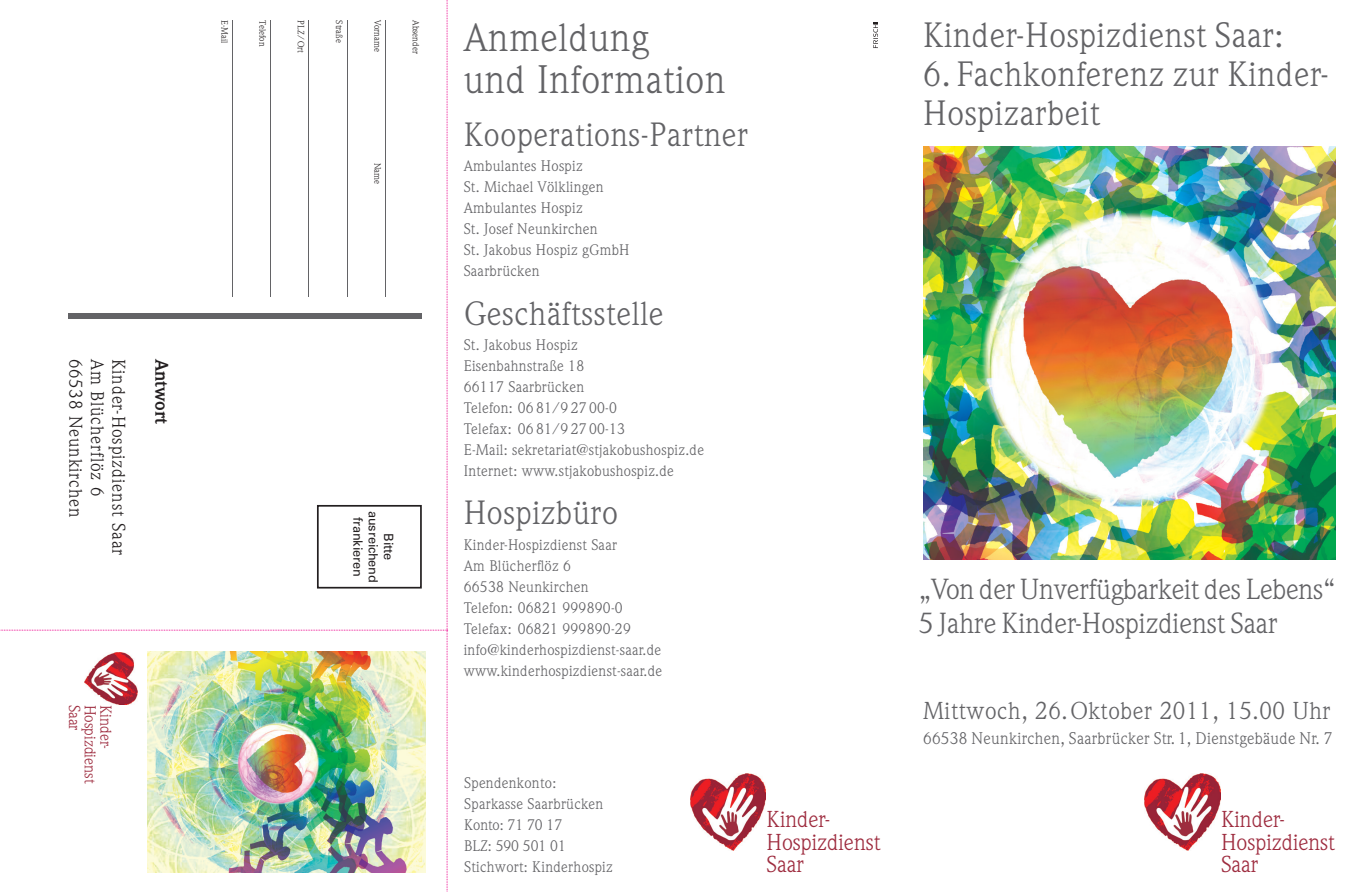
<style>
.page{position:relative;width:1357px;height:892px;background:#fff}
.page>*{position:absolute;margin:0;border:0;box-sizing:border-box;transform-origin:0 0}
.t1{font:39px/42px "Weidemann";letter-spacing:.02em;color:#636366}
.t2{font:34.5px/39px "Weidemann";letter-spacing:.02em;color:#636366}
.t3{font:33px "Weidemann";letter-spacing:.02em;color:#636366}
.t4{font:28.5px/34.2px "Weidemann";letter-spacing:-.005em;color:#636366}
.t5{font:24px "Weidemann";letter-spacing:.03em;color:#636366}
.t6{font:22.65px/22.6px "Weidemann";color:#9e2c3f}
.t7{font:18px "Weidemann";letter-spacing:.05em;color:#231f20}
.t8{font:700 18px "Weidemann";color:#231f20}
.t9{font:16.5px "Weidemann";letter-spacing:.02em;color:#636366}
.t10{font:15.6px "Weidemann";color:#9e2c3f}
.t11{font:15px/21px "Weidemann";letter-spacing:.02em;color:#636366}
.t12{font:12.75px/15.3px "Univers";letter-spacing:-.01em;color:#231f20;text-align:center}
.t13{font:9px "Weidemann";color:#231f20}
</style>
<div class="page">
<img style="left:1145px;top:773px;width:75px;height:77px">
<img style="left:923px;top:147px;width:412px;height:412px">
<svg style="left:873px;top:22px;width:5px;height:26px"></svg>
<img style="left:690px;top:773px;width:75px;height:77px">
<svg style="left:0;top:0;width:448px;height:892px"></svg>
<p class="t7" style="left:86px;top:358px;width:160px;rotate:90deg">66538 Neunkirchen</p>
<p class="t7" style="left:108px;top:358px;width:139px;rotate:90deg">Am Blücherflöz 6</p>
<p class="t7" style="left:129px;top:358px;width:198px;rotate:90deg">Kinder-Hospizdienst Saar</p>
<p class="t8" style="left:172px;top:358px;width:67px;rotate:90deg">Antwort</p>
<p class="t13" style="left:230px;top:20px;width:24px;rotate:90deg">E-Mail</p>
<p class="t13" style="left:268px;top:20px;width:27px;rotate:90deg">Telefon</p>
<p class="t13" style="left:306px;top:20px;width:34px;rotate:90deg">PLZ/Ort</p>
<p class="t13" style="left:344px;top:20px;width:24px;rotate:90deg">Straße</p>
<p class="t13" style="left:383px;top:20px;width:33px;rotate:90deg">Vorname</p>
<p class="t13" style="left:421px;top:20px;width:35px;rotate:90deg">Absender</p>
<p class="t13" style="left:383px;top:163px;width:23px;rotate:90deg">Name</p>
<p class="t12" style="left:396px;top:511px;width:73px;rotate:90deg">Bitte ausreichend frankieren</p>
<h1 class="t1" style="left:464px;top:16px;width:263px">Anmeldung<br>und Information</h1>
<h3 class="t3" style="left:464px;top:115px;width:286px">Kooperations-Partner</h3>
<p class="t11" style="left:464px;top:156px;width:167px">Ambulantes Hospiz<br>St. Michael Völklingen<br>Ambulantes Hospiz<br>St. Josef Neunkirchen<br>St. Jakobus Hospiz gGmbH<br>Saarbrücken</p>
<h3 class="t3" style="left:464px;top:293px;width:201px">Geschäftsstelle</h3>
<p class="t11" style="left:464px;top:334px;width:242px">St. Jakobus Hospiz<br>Eisenbahnstraße 18<br>66117 Saarbrücken<br>Telefon: 06 81/9 27 00-0<br>Telefax: 06 81/9 27 00-13<br>E-Mail: sekretariat@stjakobushospiz.de<br>Internet: www.stjakobushospiz.de</p>
<h3 class="t3" style="left:464px;top:493px;width:156px">Hospizbüro</h3>
<p class="t11" style="left:464px;top:534px;width:200px">Kinder-Hospizdienst Saar<br>Am Blücherflöz 6<br>66538 Neunkirchen<br>Telefon: 06821 999890-0<br>Telefax: 06821 999890-29 info@kinderhospizdienst-saar.de www.kinderhospizdienst-saar.de</p>
<h2 class="t2" style="left:923px;top:16px;width:362px">Kinder-Hospizdienst Saar:</h2>
<h2 class="t2" style="left:923px;top:55px;width:407px">6. Fachkonferenz zur Kinder-<br>Hospizarbeit</h2>
<h3 class="t4" style="left:919px;top:571px;width:418px">„Von der Unverfügbarkeit des Lebens“<br>5 Jahre Kinder-Hospizdienst Saar</h3>
<p class="t10" style="left:84px;top:704px;width:27px;rotate:90deg">Saar</p>
<p class="t10" style="left:99px;top:704px;width:80px;rotate:90deg">Hospizdienst</p>
<p class="t10" style="left:115px;top:704px;width:45px;rotate:90deg">Kinder-</p>
<h3 class="t5" style="left:923px;top:696px;width:409px">Mittwoch, 26.Oktober 2011, 15.00 Uhr</h3>
<p class="t9" style="left:923px;top:729px;width:411px">66538 Neunkirchen, Saarbrücker Str. 1, Dienstgebäude Nr. 7</p>
<p class="t11" style="left:464px;top:772px;width:150px">Spendenkonto:<br>Sparkasse Saarbrücken<br>Konto: 71 70 17<br>BLZ: 590 501 01<br>Stichwort: Kinderhospiz</p>
<h3 class="t6" style="left:766px;top:807px;width:115px">Kinder-<br>Hospizdienst<br>Saar</h3>
<h3 class="t6" style="left:1221px;top:807px;width:115px">Kinder-<br>Hospizdienst<br>Saar</h3>
</div>
